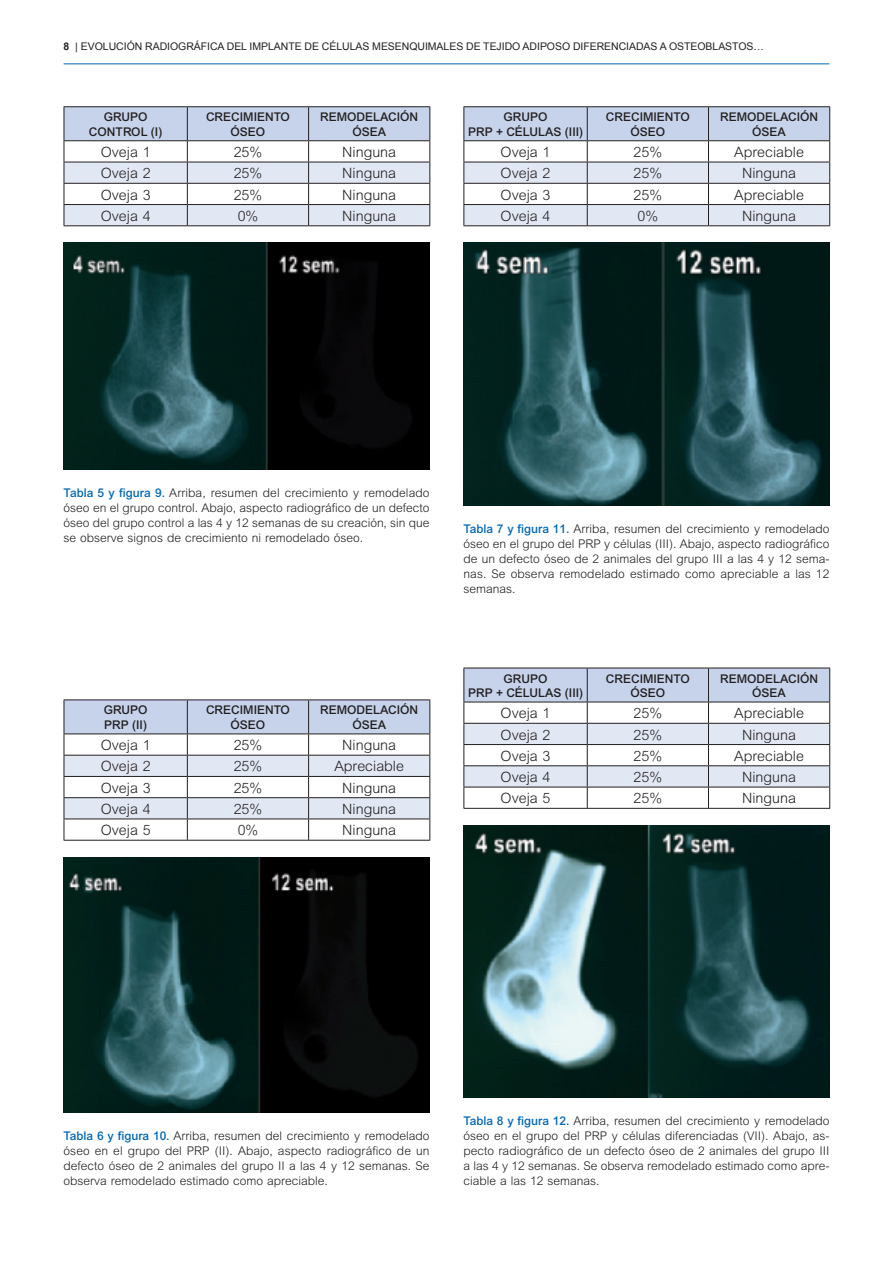
<style>
.page{position:relative;width:893px;height:1263px;background:#fff}
.page>*{position:absolute;margin:0;border:0;box-sizing:border-box;transform-origin:0 0}
.t1{font:300 14.25px "M Arial";color:#231f20}
.t2{font:300 12px/15px "M Arial";color:#231f20;text-align:justify}
.t3{font:500 12px/14.4px "Arial";color:#231f20;text-align:center}
.t4{font:10.5px "Arial";letter-spacing:-.005em;color:#231f20}
.s1{font-weight:700}
.s2{font-family:"Arial";font-weight:500;color:#0168b3}
</style>
<div class="page">
<hr style="left:64px;top:63px;width:765px;height:1px;background:#0168b3">
<hr style="left:64px;top:106px;width:123px;height:1px;background:#231f20">
<hr style="left:187px;top:106px;width:121px;height:1px;background:#231f20">
<hr style="left:308px;top:106px;width:122px;height:1px;background:#231f20">
<svg style="left:64px;top:107px;width:366px;height:118px"></svg>
<hr style="left:64px;top:225px;width:366px;height:1px;background:#231f20">
<img style="left:64px;top:243px;width:365px;height:227px">
<hr style="left:463px;top:106px;width:124px;height:1px;background:#231f20">
<hr style="left:587px;top:106px;width:121px;height:1px;background:#231f20">
<hr style="left:708px;top:106px;width:122px;height:1px;background:#231f20">
<svg style="left:463px;top:107px;width:367px;height:118px"></svg>
<hr style="left:463px;top:225px;width:367px;height:1px;background:#231f20">
<img style="left:463px;top:243px;width:366px;height:263px">
<svg style="left:64px;top:700px;width:366px;height:140px"></svg>
<hr style="left:64px;top:840px;width:366px;height:1px;background:#231f20">
<img style="left:64px;top:857px;width:365px;height:255px">
<svg style="left:463px;top:668px;width:367px;height:140px"></svg>
<hr style="left:463px;top:808px;width:367px;height:1px;background:#231f20">
<img style="left:463px;top:825px;width:366px;height:272px">
<p class="t4" style="left:64px;top:41px;width:702px"><span class="s1">8</span> | EVOLUCIÓN RADIOGRÁFICA DEL IMPLANTE DE CÉLULAS MESENQUIMALES DE TEJIDO ADIPOSO DIFERENCIADAS A OSTEOBLASTOS…</p>
<p class="t3" style="left:89px;top:111px;width:75px">GRUPO<br>CONTROL (I)</p>
<p class="t3" style="left:206px;top:111px;width:85px">CRECIMIENTO<br>ÓSEO</p>
<p class="t3" style="left:320px;top:111px;width:100px">REMODELACIÓN<br>ÓSEA</p>
<p class="t1" style="left:101px;top:147px;width:51px">Oveja 1</p>
<p class="t1" style="left:234px;top:147px;width:30px">25%</p>
<p class="t1" style="left:342px;top:147px;width:55px">Ninguna</p>
<p class="t1" style="left:101px;top:168px;width:51px">Oveja 2</p>
<p class="t1" style="left:234px;top:168px;width:30px">25%</p>
<p class="t1" style="left:342px;top:168px;width:55px">Ninguna</p>
<p class="t1" style="left:101px;top:189px;width:51px">Oveja 3</p>
<p class="t1" style="left:234px;top:189px;width:30px">25%</p>
<p class="t1" style="left:342px;top:189px;width:55px">Ninguna</p>
<p class="t1" style="left:101px;top:211px;width:51px">Oveja 4</p>
<p class="t1" style="left:238px;top:211px;width:22px">0%</p>
<p class="t1" style="left:342px;top:211px;width:55px">Ninguna</p>
<p class="t3" style="left:468px;top:111px;width:116px">GRUPO<br>PRP + CÉLULAS (III)</p>
<p class="t3" style="left:606px;top:111px;width:85px">CRECIMIENTO<br>ÓSEO</p>
<p class="t3" style="left:720px;top:111px;width:100px">REMODELACIÓN<br>ÓSEA</p>
<p class="t1" style="left:500px;top:147px;width:51px">Oveja 1</p>
<p class="t1" style="left:633px;top:147px;width:30px">25%</p>
<p class="t1" style="left:734px;top:147px;width:71px">Apreciable</p>
<p class="t1" style="left:500px;top:168px;width:51px">Oveja 2</p>
<p class="t1" style="left:633px;top:168px;width:30px">25%</p>
<p class="t1" style="left:742px;top:168px;width:55px">Ninguna</p>
<p class="t1" style="left:500px;top:189px;width:51px">Oveja 3</p>
<p class="t1" style="left:633px;top:189px;width:30px">25%</p>
<p class="t1" style="left:734px;top:189px;width:71px">Apreciable</p>
<p class="t1" style="left:500px;top:211px;width:51px">Oveja 4</p>
<p class="t1" style="left:637px;top:211px;width:22px">0%</p>
<p class="t1" style="left:742px;top:211px;width:55px">Ninguna</p>
<p class="t2" style="left:64px;top:487px;width:367px"><span class="s2">Tabla 5 y figura 9.</span> Arriba, resumen del crecimiento y remodelado óseo en el grupo control. Abajo, aspecto radiográfico de un defecto óseo del grupo control a las 4 y 12 semanas de su creación, sin que se observe signos de crecimiento ni remodelado óseo.</p>
<p class="t3" style="left:104px;top:704px;width:45px;text-align:left">GRUPO<br>PRP (II)</p>
<p class="t3" style="left:206px;top:704px;width:85px">CRECIMIENTO<br>ÓSEO</p>
<p class="t3" style="left:320px;top:704px;width:100px">REMODELACIÓN<br>ÓSEA</p>
<p class="t1" style="left:101px;top:740px;width:51px">Oveja 1</p>
<p class="t1" style="left:234px;top:740px;width:30px">25%</p>
<p class="t1" style="left:342px;top:740px;width:55px">Ninguna</p>
<p class="t1" style="left:101px;top:761px;width:51px">Oveja 2</p>
<p class="t1" style="left:234px;top:761px;width:30px">25%</p>
<p class="t1" style="left:334px;top:761px;width:71px">Apreciable</p>
<p class="t1" style="left:101px;top:782px;width:51px">Oveja 3</p>
<p class="t1" style="left:234px;top:782px;width:30px">25%</p>
<p class="t1" style="left:342px;top:782px;width:55px">Ninguna</p>
<p class="t1" style="left:101px;top:804px;width:51px">Oveja 4</p>
<p class="t1" style="left:234px;top:804px;width:30px">25%</p>
<p class="t1" style="left:342px;top:804px;width:55px">Ninguna</p>
<p class="t1" style="left:101px;top:825px;width:51px">Oveja 5</p>
<p class="t1" style="left:238px;top:825px;width:22px">0%</p>
<p class="t1" style="left:342px;top:825px;width:55px">Ninguna</p>
<p class="t2" style="left:463px;top:523px;width:367px"><span class="s2">Tabla 7 y figura 11.</span> Arriba, resumen del crecimiento y remodelado óseo en el grupo del PRP y células (III). Abajo, aspecto radiográfico de un defecto óseo de 2 animales del grupo III a las 4 y 12 sema&shy;nas. Se observa remodelado estimado como apreciable a las 12 semanas.</p>
<p class="t3" style="left:468px;top:672px;width:116px">GRUPO<br>PRP + CÉLULAS (III)</p>
<p class="t3" style="left:606px;top:672px;width:85px">CRECIMIENTO<br>ÓSEO</p>
<p class="t3" style="left:720px;top:672px;width:100px">REMODELACIÓN<br>ÓSEA</p>
<p class="t1" style="left:500px;top:708px;width:51px">Oveja 1</p>
<p class="t1" style="left:633px;top:708px;width:30px">25%</p>
<p class="t1" style="left:734px;top:708px;width:71px">Apreciable</p>
<p class="t1" style="left:500px;top:729px;width:51px">Oveja 2</p>
<p class="t1" style="left:633px;top:729px;width:30px">25%</p>
<p class="t1" style="left:742px;top:729px;width:55px">Ninguna</p>
<p class="t1" style="left:500px;top:751px;width:51px">Oveja 3</p>
<p class="t1" style="left:633px;top:751px;width:30px">25%</p>
<p class="t1" style="left:734px;top:751px;width:71px">Apreciable</p>
<p class="t1" style="left:500px;top:772px;width:51px">Oveja 4</p>
<p class="t1" style="left:633px;top:772px;width:30px">25%</p>
<p class="t1" style="left:742px;top:772px;width:55px">Ninguna</p>
<p class="t1" style="left:500px;top:793px;width:51px">Oveja 5</p>
<p class="t1" style="left:633px;top:793px;width:30px">25%</p>
<p class="t1" style="left:742px;top:793px;width:55px">Ninguna</p>
<p class="t2" style="left:64px;top:1129px;width:367px"><span class="s2">Tabla 6 y figura 10.</span> Arriba, resumen del crecimiento y remodelado óseo en el grupo del PRP (II). Abajo, aspecto radiográfico de un defecto óseo de 2 animales del grupo II a las 4 y 12 semanas. Se observa remodelado estimado como apreciable.</p>
<p class="t2" style="left:463px;top:1114px;width:367px"><span class="s2">Tabla 8 y figura 12.</span> Arriba, resumen del crecimiento y remodelado óseo en el grupo del PRP y células diferenciadas (VII). Abajo, as&shy;pecto radiográfico de un defecto óseo de 2 animales del grupo III a las 4 y 12 semanas. Se observa remodelado estimado como apre&shy;ciable a las 12 semanas.</p>
</div>
